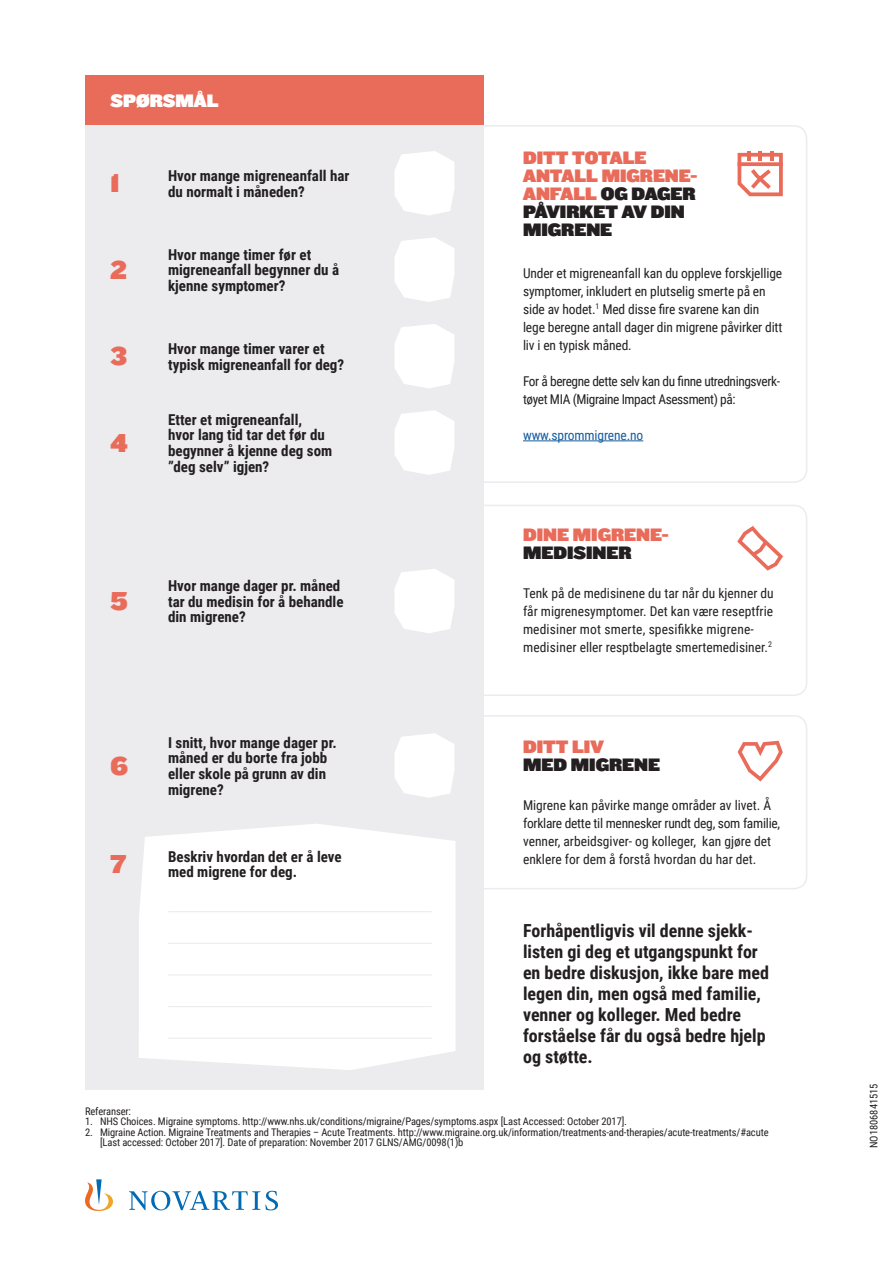
<style>
.page{position:relative;width:893px;height:1263px;background:#fff}
.page>*{position:absolute;margin:0;border:0;box-sizing:border-box;transform-origin:0 0}
.Paragraph_Style_4{font:27px "Knockout HTF92 Ultmt Cruiserwt";color:#e96c5b}
.Paragraph_Style_4-2{font:18.75px/18px "Knockout HTF92 Ultmt Cruiserwt";color:#e96c5b}
.Paragraph_Style_4-3{font:18.75px/18px "Knockout HTF92 Ultmt Cruiserwt";color:#231f20}
.Paragraph_Style_4-4{font:18.75px "Knockout HTF92 Ultmt Cruiserwt";color:#fff}
.Paragraph_Style_2{font:700 18px/21px "Roboto Condensed";color:#231f20}
.FRÅGA{font:700 15px/15.8px "Roboto Condensed";color:#231f20}
.BRÖD_2{font:13.5px/18px "Roboto Condensed";letter-spacing:-.01em;color:#231f20}
.BRÖD_2-2{font:13.5px/18px "Roboto Condensed";letter-spacing:-.03em;color:#231f20}
.BRÖD_2-3{font:13.5px "Roboto Condensed";letter-spacing:-.01em;color:#175d9e}
.BRÖD_2-4{font:10.5px/10.5px "Roboto Condensed";letter-spacing:-.01em;color:#231f20}
.BRÖD{font:10.5px "Roboto Condensed";color:#231f20}
.s1{color:#231f20}
.s2{color:#e96c5b}
</style>
<div class="page">
<div style="left:85px;top:117px;width:398px;height:973px;background:#ececee"></div>
<div style="left:139px;top:824px;width:316px;height:246px;background:#fff"></div>
<hr style="left:168px;top:911px;width:264px;height:1px;background:#ececee">
<hr style="left:168px;top:943px;width:264px;height:1px;background:#ececee">
<hr style="left:168px;top:974px;width:264px;height:1px;background:#ececee">
<hr style="left:168px;top:1006px;width:264px;height:1px;background:#ececee">
<hr style="left:168px;top:1038px;width:264px;height:1px;background:#ececee">
<div style="left:468px;top:505px;width:339px;height:191px;border:2px solid #ececee;border-radius:13px"></div>
<div style="left:468px;top:715px;width:339px;height:174px;border:2px solid #ececee;border-radius:13px"></div>
<div style="left:468px;top:125px;width:339px;height:358px;border:2px solid #ececee;border-radius:13px"></div>
<div style="left:85px;top:75px;width:398px;height:50px;background:#e96c5b"></div>
<svg style="left:395px;top:151px;width:59px;height:64px"></svg>
<svg style="left:395px;top:238px;width:59px;height:64px"></svg>
<svg style="left:395px;top:324px;width:59px;height:64px"></svg>
<svg style="left:395px;top:410px;width:59px;height:65px"></svg>
<svg style="left:395px;top:569px;width:59px;height:64px"></svg>
<svg style="left:395px;top:733px;width:59px;height:65px"></svg>
<svg style="left:738px;top:151px;width:45px;height:45px"></svg>
<svg style="left:737px;top:526px;width:46px;height:45px"></svg>
<svg style="left:738px;top:741px;width:45px;height:40px"></svg>
<hr style="left:523px;top:440px;width:120px;height:1px;background:#175d9e">
<svg style="left:85px;top:1179px;width:193px;height:32px"></svg>
<p class="Paragraph_Style_4-4" style="left:111px;top:90px;width:109px">SPØRSMÅL</p>
<p class="Paragraph_Style_4" style="left:111px;top:168px;width:10px">1</p>
<p class="Paragraph_Style_4" style="left:111px;top:255px;width:18px">2</p>
<p class="Paragraph_Style_4" style="left:111px;top:341px;width:18px">3</p>
<p class="Paragraph_Style_4" style="left:111px;top:428px;width:19px">4</p>
<p class="FRÅGA" style="left:168px;top:167px;width:183px">Hvor mange migreneanfall har du normalt i måneden?</p>
<p class="FRÅGA" style="left:168px;top:246px;width:173px">Hvor mange timer før et migreneanfall begynner du å kjenne symptomer?</p>
<p class="FRÅGA" style="left:168px;top:340px;width:178px">Hvor mange timer varer et typisk migreneanfall for deg?</p>
<p class="FRÅGA" style="left:168px;top:411px;width:166px">Etter et migreneanfall, hvor lang tid tar det før du begynner å kjenne deg som ”deg selv” igjen?</p>
<p class="Paragraph_Style_4" style="left:111px;top:586px;width:19px">5</p>
<p class="FRÅGA" style="left:168px;top:577px;width:177px">Hvor mange dager pr. måned tar du medisin for å behandle din migrene?</p>
<p class="Paragraph_Style_4" style="left:111px;top:751px;width:19px">6</p>
<p class="Paragraph_Style_4" style="left:111px;top:849px;width:17px">7</p>
<p class="FRÅGA" style="left:168px;top:734px;width:170px">I snitt, hvor mange dager pr. måned er du borte fra jobb eller skole på grunn av din migrene?</p>
<p class="FRÅGA" style="left:168px;top:848px;width:175px">Beskriv hvordan det er å leve med migrene for deg.</p>
<p class="Paragraph_Style_4-2" style="left:523px;top:149px;width:176px">DITT TOTALE<br>ANTALL MIGRENE-<br>ANFALL <span class="s1">OG DAGER<br>PÅVIRKET AV DIN<br>MIGRENE</span></p>
<p class="BRÖD_2" style="left:523px;top:264px;width:261px">Under et migreneanfall kan du oppleve forskjellige symptomer, inkludert en plutselig smerte på en side av hodet.<sup>1</sup> Med disse fire svarene kan din lege beregne antall dager din migrene påvirker ditt liv i en typisk måned.</p>
<p class="BRÖD_2-2" style="left:523px;top:372px;width:258px">For å beregne dette selv kan du finne utredningsverk&shy;tøyet MIA (Migraine Impact Asessment) på:</p>
<p class="BRÖD_2-3" style="left:523px;top:426px;width:122px">www.sprommigrene.no</p>
<p class="Paragraph_Style_4-2" style="left:523px;top:526px;width:147px">DINE MIGRENE-<br><span class="s1">MEDISINER</span></p>
<p class="BRÖD_2" style="left:523px;top:583px;width:252px;text-align:justify">Tenk på de medisinene du tar når du kjenner du får migrenesymptomer. Det kan være reseptfrie medisiner mot smerte, spesifikke migrene-</p>
<p class="BRÖD_2" style="left:523px;top:637px;width:250px">medisiner eller resptbelagte smertemedisiner.<sup>2</sup></p>
<p class="Paragraph_Style_4-3" style="left:523px;top:739px;width:139px"><span class="s2">DITT LIV<br></span>MED MIGRENE</p>
<p class="BRÖD_2" style="left:523px;top:796px;width:259px">Migrene kan påvirke mange områder av livet. Å forklare dette til mennesker rundt deg, som familie, venner, arbeidsgiver- og kolleger, kan gjøre det enklere for dem å forstå hvordan du har det.</p>
<p class="Paragraph_Style_2" style="left:523px;top:919px;width:231px">Forhåpentligvis vil denne sjekk-</p>
<p class="Paragraph_Style_2" style="left:523px;top:940px;width:247px">listen gi deg et utgangspunkt for en bedre diskusjon, ikke bare med legen din, men også med familie, venner og kolleger. Med bedre forståelse får du også bedre hjelp og støtte.</p>
<p class="BRÖD_2-4" style="left:85px;top:1105px;width:47px">Referanser:</p>
<p class="BRÖD_2-4" style="left:85px;top:1116px;width:543px">1. NHS Choices. Migraine symptoms. http://www.nhs.uk/conditions/migraine/Pages/symptoms.aspx [Last Accessed: October 2017].</p>
<p class="BRÖD_2-4" style="left:100px;top:1126px;width:670px;text-indent:-15px">2. Migraine Action. Migraine Treatments and Therapies – Acute Treatments. http://www.migraine.org.uk/information/treatments-and-therapies/acute-treatments/#acute [Last accessed: October 2017]. Date of preparation: November 2017 GLNS/AMG/0098(1)b</p>
<p class="BRÖD" style="left:866px;top:1148px;width:66px;rotate:-90deg">NO1806841515</p>
</div>
